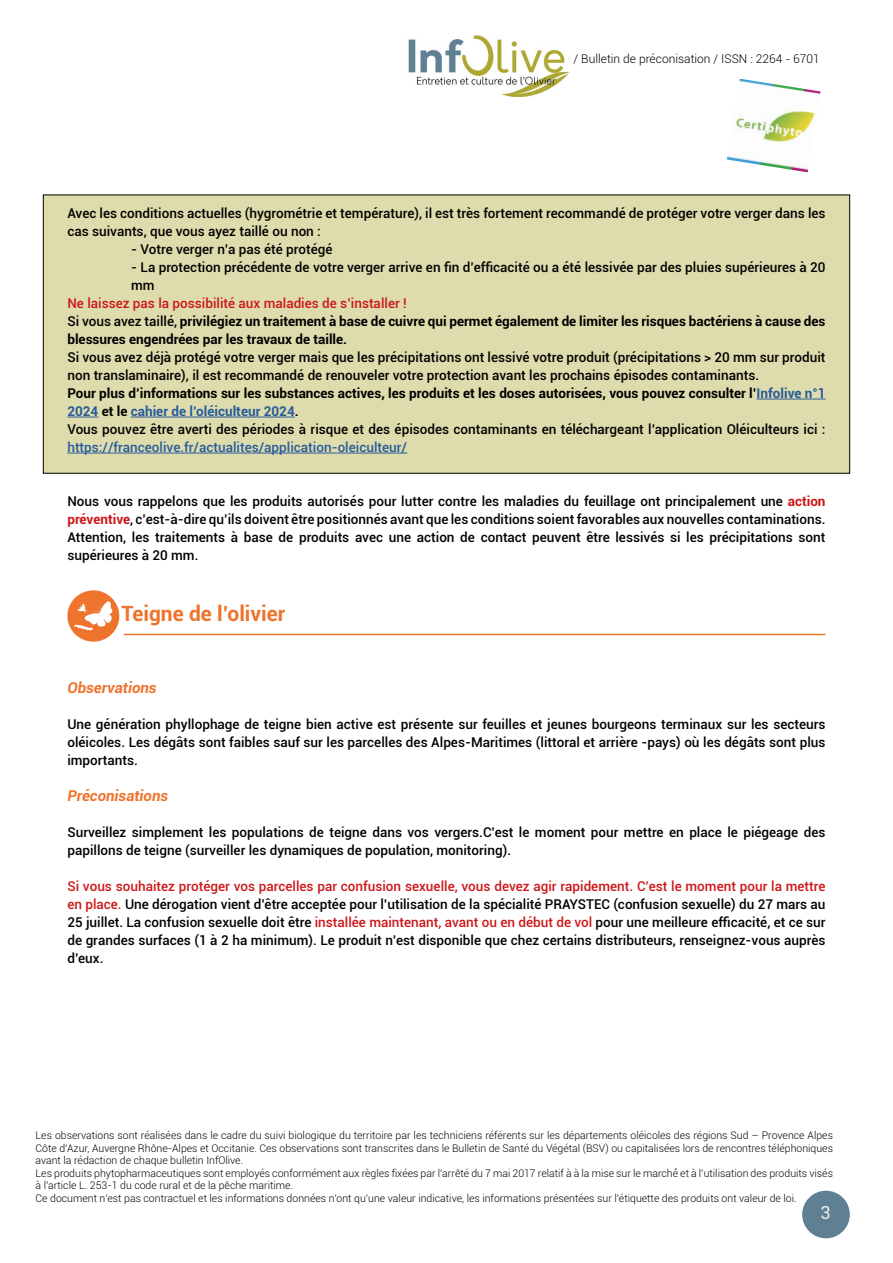
<style>
.page{position:relative;width:893px;height:1263px;background:#fff}
.page>*{position:absolute;margin:0;border:0;box-sizing:border-box;transform-origin:0 0}
.t1{font:700 21px "Roboto";color:#ee732c}
.t2{font:18px "Roboto";color:#ebebeb}
.t3{font:italic 700 15px "Roboto";color:#ee732c}
.t4{font:500 13.5px/18px "Roboto";color:#000}
.t5{font:700 13.5px/18px "Roboto";color:#000}
.t6{font:500 13.5px "Roboto";color:#275b9b}
.t7{font:300 12px "Roboto";color:#000}
.t8{font:300 10.5px/12.6px "Roboto";color:#000}
.s1{font-weight:500;color:#cd1719}
.s2{font-weight:500}
.s3{font-weight:700}
.s4{font-weight:700;color:#275b9b}
.s5{font-weight:700;color:#cd1719}
.s6{color:#cd1719}
</style>
<div class="page">
<div style="left:802px;top:1191px;width:48px;height:47px;background:#5f7f93;border-radius:50%"></div>
<img style="left:408px;top:35px;width:161px;height:62px">
<img style="left:727px;top:79px;width:93px;height:93px">
<div style="left:43px;top:195px;width:807px;height:278px;background:#dedcac"></div>
<hr style="left:756px;top:399px;width:70px;height:1px;background:#275b9b">
<hr style="left:67px;top:417px;width:31px;height:1px;background:#275b9b">
<hr style="left:131px;top:417px;width:164px;height:1px;background:#275b9b">
<hr style="left:67px;top:453px;width:340px;height:1px;background:#275b9b">
<hr style="left:124px;top:634px;width:702px;height:1px;background:#ee732c">
<div style="left:67px;top:590px;width:52px;height:52px;background:#ee732c;border-radius:50%"></div>
<svg style="left:74px;top:601px;width:38px;height:30px"></svg>
<p class="t7" style="left:574px;top:50px;width:248px">/ Bulletin de préconisation / ISSN : 2264 - 6701</p>
<p class="t4" style="left:67px;top:204px;width:760px">Avec les conditions actuelles (hygrométrie et température), il est très fortement recommandé de protéger votre verger dans les cas suivants, que vous ayez taillé ou non :</p>
<p class="t4" style="left:131px;top:240px;width:203px">- Votre verger n’a pas été protégé</p>
<p class="t4" style="left:131px;top:258px;width:696px">- La protection précédente de votre verger arrive en fin d’efficacité ou a été lessivée par des pluies supérieures à 20 mm</p>
<p class="t5" style="left:67px;top:294px;width:760px"><span class="s1">Ne laissez pas la possibilité aux maladies de s’installer !<br></span><span class="s2">Si vous avez taillé,</span> privilégiez un traitement à base de cuivre qui permet également de limiter les risques bactériens à cause des blessures engendrées par les travaux de taille.</p>
<p class="t4" style="left:67px;top:348px;width:760px">Si vous avez déjà protégé votre verger mais que les précipitations ont lessivé votre produit (précipitations &gt; 20 mm sur produit non translaminaire), il est recommandé de renouveler votre protection avant les prochains épisodes contaminants.<br><span class="s3">Pour plus d’informations sur les substances actives, les produits et les doses autorisées, vous pouvez consulter l’</span><span class="s4">Infolive n°1<br>2024</span> <span class="s3">et le</span> <span class="s4">cahier de l’oléiculteur 2024</span><span class="s3">.<br></span>Vous pouvez être averti des périodes à risque et des épisodes contaminants en téléchargeant l’application Oléiculteurs ici :</p>
<p class="t6" style="left:67px;top:438px;width:341px">https://franceolive.fr/actualites/application-oleiculteur/</p>
<p class="t4" style="left:67px;top:492px;width:760px;text-align:justify">Nous vous rappelons que les produits autorisés pour lutter contre les maladies du feuillage ont principalement une <span class="s5">action préventive</span>, c’est-à-dire qu’ils doivent être positionnés avant que les conditions soient favorables aux nouvelles contaminations.<br>Attention, les traitements à base de produits avec une action de contact peuvent être lessivés si les précipitations sont supérieures à 20 mm.</p>
<h1 class="t1" style="left:121px;top:599px;width:165px">Teigne de l’olivier</h1>
<p class="t3" style="left:67px;top:677px;width:91px">Observations</p>
<p class="t4" style="left:67px;top:715px;width:760px;text-align:justify">Une génération phyllophage de teigne bien active est présente sur feuilles et jeunes bourgeons terminaux sur les secteurs oléicoles. Les dégâts sont faibles sauf sur les parcelles des Alpes-Maritimes (littoral et arrière -pays) où les dégâts sont plus importants.</p>
<p class="t3" style="left:67px;top:785px;width:102px">Préconisations</p>
<p class="t4" style="left:67px;top:823px;width:760px">Surveillez simplement les populations de teigne dans vos vergers.C’est le moment pour mettre en place le piégeage des papillons de teigne (surveiller les dynamiques de population, monitoring).</p>
<p class="t4" style="left:67px;top:877px;width:760px;text-align:justify"><span class="s6">Si vous souhaitez protéger vos parcelles par confusion sexuelle, vous devez agir rapidement. C’est le moment pour la mettre en place.</span> Une dérogation vient d’être acceptée pour l’utilisation de la spécialité PRAYSTEC (confusion sexuelle) du 27 mars au 25 juillet. La confusion sexuelle doit être <span class="s6">installée maintenant, avant ou en début de vol</span> pour une meilleure efficacité, et ce sur de grandes surfaces (1 à 2 ha minimum). Le produit n’est disponible que chez certains distributeurs, renseignez-vous auprès d’eux.</p>
<p class="t8" style="left:36px;top:1129px;width:799px">Les observations sont réalisées dans le cadre du suivi biologique du territoire par les techniciens référents sur les départements oléicoles des régions Sud – Provence Alpes Côte d’Azur, Auvergne Rhône-Alpes et Occitanie. Ces observations sont transcrites dans le Bulletin de Santé du Végétal (BSV) ou capitalisées lors de rencontres téléphoniques avant la rédaction de chaque bulletin InfOlive.<br>Les produits phytopharmaceutiques sont employés conformément aux règles fixées par l’arrêté du 7 mai 2017 relatif à à la mise sur le marché́et à l’utilisation des produits visés à l’article L. 253-1 du code rural et de la pêche maritime.<br>Ce document n’est pas contractuel et les informations données n’ont qu’une valeur indicative, les informations présentées sur l’étiquette des produits ont valeur de loi.</p>
<h2 class="t2" style="left:820px;top:1200px;width:12px">3</h2>
</div>
